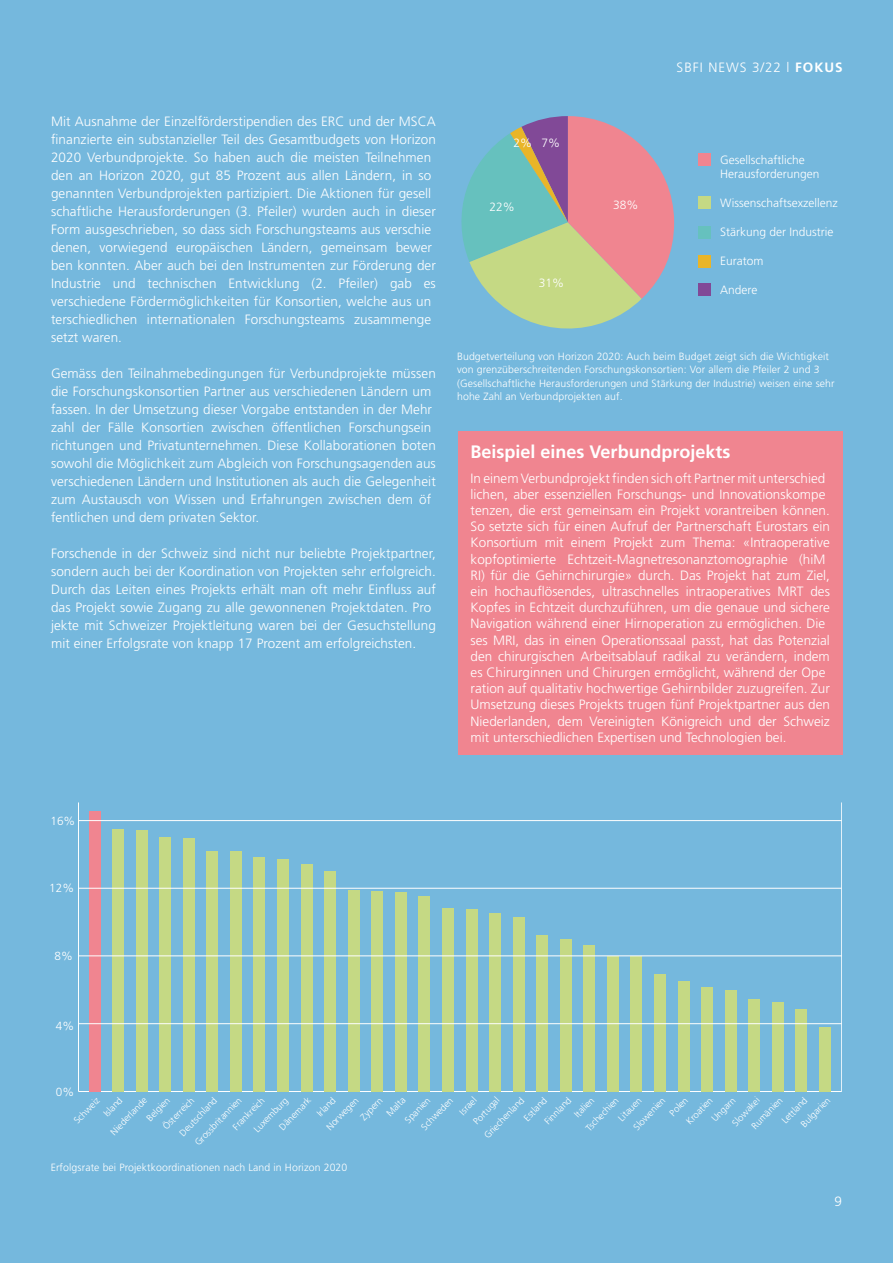
<style>
.page{position:relative;width:893px;height:1263px;background:#75b8dd}
.page>*{position:absolute;margin:0;border:0;box-sizing:border-box;transform-origin:0 0}
.t1{font:700 18px "Frutiger LT Std";color:#fff}
.t2{font:300 13.5px/18px "Frutiger LT Std";letter-spacing:.005em;color:#fff}
.t3{font:300 13.5px "Frutiger LT Std";letter-spacing:.07em;color:#fff}
.t4{font:300 12px/14.4px "Frutiger LT Std";color:#fff}
.t5{font:300 11.85px "Frutiger LT Std";color:#fff}
.t6{font:300 10.5px/13.5px "Frutiger LT Std";letter-spacing:.01em;color:#fff}
.t7{font:300 9.45px/16.4px "Frutiger LT Std";color:#fff}
.s1{font-weight:700}
</style>
<div class="page">
<div style="left:458px;top:432px;width:385px;height:323px;background:#f08590"></div>
<hr style="left:79px;top:1091px;width:763px;height:1px;background:#fff">
<hr style="left:78px;top:802px;width:1px;height:289px;background:#fff">
<div style="left:819px;top:1026px;width:12px;height:65px;background:#c5d984"></div>
<div style="left:795px;top:1009px;width:12px;height:82px;background:#c5d984"></div>
<div style="left:772px;top:1002px;width:12px;height:89px;background:#c5d984"></div>
<div style="left:748px;top:999px;width:12px;height:92px;background:#c5d984"></div>
<div style="left:725px;top:990px;width:12px;height:101px;background:#c5d984"></div>
<div style="left:701px;top:986px;width:12px;height:105px;background:#c5d984"></div>
<div style="left:678px;top:980px;width:11px;height:111px;background:#c5d984"></div>
<div style="left:654px;top:973px;width:12px;height:118px;background:#c5d984"></div>
<div style="left:631px;top:956px;width:11px;height:135px;background:#c5d984"></div>
<div style="left:607px;top:956px;width:12px;height:135px;background:#c5d984"></div>
<div style="left:583px;top:945px;width:12px;height:146px;background:#c5d984"></div>
<div style="left:560px;top:939px;width:12px;height:152px;background:#c5d984"></div>
<div style="left:536px;top:935px;width:12px;height:156px;background:#c5d984"></div>
<div style="left:513px;top:917px;width:11px;height:174px;background:#c5d984"></div>
<div style="left:489px;top:913px;width:12px;height:178px;background:#c5d984"></div>
<div style="left:466px;top:909px;width:11px;height:182px;background:#c5d984"></div>
<div style="left:442px;top:907px;width:12px;height:184px;background:#c5d984"></div>
<div style="left:418px;top:896px;width:12px;height:195px;background:#c5d984"></div>
<div style="left:395px;top:892px;width:12px;height:199px;background:#c5d984"></div>
<div style="left:371px;top:891px;width:12px;height:200px;background:#c5d984"></div>
<div style="left:348px;top:890px;width:12px;height:201px;background:#c5d984"></div>
<div style="left:324px;top:871px;width:12px;height:220px;background:#c5d984"></div>
<div style="left:301px;top:864px;width:11px;height:227px;background:#c5d984"></div>
<div style="left:277px;top:859px;width:12px;height:232px;background:#c5d984"></div>
<div style="left:254px;top:857px;width:11px;height:234px;background:#c5d984"></div>
<div style="left:230px;top:851px;width:12px;height:240px;background:#c5d984"></div>
<div style="left:206px;top:851px;width:12px;height:240px;background:#c5d984"></div>
<div style="left:183px;top:838px;width:12px;height:253px;background:#c5d984"></div>
<div style="left:159px;top:837px;width:12px;height:254px;background:#c5d984"></div>
<div style="left:136px;top:830px;width:12px;height:261px;background:#c5d984"></div>
<div style="left:112px;top:829px;width:12px;height:262px;background:#c5d984"></div>
<div style="left:89px;top:811px;width:11px;height:280px;background:#f08590"></div>
<hr style="left:841px;top:802px;width:1px;height:289px;background:#fff">
<hr style="left:79px;top:1023px;width:763px;height:1px;background:#fff">
<hr style="left:79px;top:955px;width:763px;height:1px;background:#fff">
<hr style="left:79px;top:888px;width:763px;height:1px;background:#fff">
<hr style="left:79px;top:820px;width:763px;height:1px;background:#fff">
<div style="left:698px;top:283px;width:13px;height:12px;background:#814997"></div>
<div style="left:698px;top:255px;width:13px;height:13px;background:#e9b528"></div>
<div style="left:698px;top:226px;width:13px;height:13px;background:#66c1be"></div>
<div style="left:698px;top:197px;width:13px;height:12px;background:#c5d984"></div>
<div style="left:698px;top:153px;width:13px;height:13px;background:#f08590"></div>
<svg style="left:461px;top:116px;width:213px;height:213px"></svg>
<p class="t2" style="left:51px;top:113px;width:386px">Mit Ausnahme der Einzelförderstipendien des ERC und der MSCA finanzierte ein substanzieller Teil des Gesamtbudgets von Horizon 2020 Verbundprojekte. So haben auch die meisten Teilnehmen den an Horizon 2020, gut 85 Prozent aus allen Ländern, in so genannten Verbundprojekten partizipiert. Die Aktionen für gesell schaftliche Herausforderungen (3. Pfeiler) wurden auch in dieser Form ausgeschrieben, so dass sich Forschungsteams aus verschie denen, vorwiegend europäischen Ländern, gemeinsam bewer ben konnten. Aber auch bei den Instrumenten zur Förderung der Industrie und technischen Entwicklung (2. Pfeiler) gab es verschiedene Fördermöglichkeiten für Konsortien, welche aus un terschiedlichen internationalen Forschungsteams zusammenge setzt waren.</p>
<p class="t2" style="left:51px;top:364px;width:386px">Gemäss den Teilnahmebedingungen für Verbundprojekte müssen die Forschungskonsortien Partner aus verschiedenen Ländern um fassen. In der Umsetzung dieser Vorgabe entstanden in der Mehr zahl der Fälle Konsortien zwischen öffentlichen Forschungsein richtungen und Privatunternehmen. Diese Kollaborationen boten sowohl die Möglichkeit zum Abgleich von Forschungsagenden aus verschiedenen Ländern und Institutionen als auch die Gelegenheit zum Austausch von Wissen und Erfahrungen zwischen dem öf fentlichen und dem privaten Sektor.</p>
<p class="t2" style="left:51px;top:544px;width:386px">Forschende in der Schweiz sind nicht nur beliebte Projektpartner, sondern auch bei der Koordination von Projekten sehr erfolgreich.<br>Durch das Leiten eines Projekts erhält man oft mehr Einfluss auf das Projekt sowie Zugang zu alle gewonnenen Projektdaten. Pro jekte mit Schweizer Projektleitung waren bei der Gesuchstellung mit einer Erfolgsrate von knapp 17 Prozent am erfolgreichsten.</p>
<p class="t4" style="left:513px;top:136px;width:48px">2% 7%</p>
<p class="t4" style="left:489px;top:200px;width:27px">22%</p>
<p class="t4" style="left:539px;top:276px;width:27px">31%</p>
<p class="t4" style="left:613px;top:198px;width:27px">38%</p>
<p class="t3" style="left:677px;top:60px;width:167px">SBFI NEWS 3/22 l <span class="s1">FOKUS</span></p>
<p class="t4" style="left:720px;top:153px;width:101px">Gesellschaftliche<br>Herausforderungen</p>
<p class="t4" style="left:720px;top:196px;width:119px">Wissenschaftsexzellenz</p>
<p class="t4" style="left:720px;top:225px;width:115px">Stärkung der Industrie</p>
<p class="t4" style="left:720px;top:254px;width:45px">Euratom</p>
<p class="t4" style="left:720px;top:282px;width:39px">Andere</p>
<p class="t6" style="left:457px;top:350px;width:379px">Budgetverteilung von Horizon 2020: Auch beim Budget zeigt sich die Wichtigkeit von grenzüberschreitenden Forschungskonsortien: Vor allem die Pfeiler 2 und 3 (Gesellschaftliche Herausforderungen und Stärkung der Industrie) weisen eine sehr hohe Zahl an Verbundprojekten auf.</p>
<h4 class="t1" style="left:471px;top:441px;width:261px">Beispiel eines Verbundprojekts</h4>
<p class="t2" style="left:471px;top:470px;width:361px;line-height:16.2px">In einem Verbundprojekt finden sich oft Partner mit unterschied lichen, aber essenziellen Forschungs- und Innovationskompe tenzen, die erst gemeinsam ein Projekt vorantreiben können.<br>So setzte sich für einen Aufruf der Partnerschaft Eurostars ein Konsortium mit einem Projekt zum Thema: «Intraoperative kopfoptimierte Echtzeit-Magnetresonanztomographie (hiM RI) für die Gehirnchirurgie» durch. Das Projekt hat zum Ziel, ein hochauflösendes, ultraschnelles intraoperatives MRT des Kopfes in Echtzeit durchzuführen, um die genaue und sichere Navigation während einer Hirnoperation zu ermöglichen. Die ses MRI, das in einen Operationssaal passt, hat das Potenzial den chirurgischen Arbeitsablauf radikal zu verändern, indem es Chirurginnen und Chirurgen ermöglicht, während der Ope ration auf qualitativ hochwertige Gehirnbilder zuzugreifen. Zur Umsetzung dieses Projekts trugen fünf Projektpartner aus den Niederlanden, dem Vereinigten Königreich und der Schweiz mit unterschiedlichen Expertisen und Technologien bei.</p>
<p class="t5" style="left:50px;top:814px;width:26px">16%</p>
<p class="t5" style="left:49px;top:881px;width:26px">12%</p>
<p class="t5" style="left:55px;top:949px;width:20px">8%</p>
<p class="t5" style="left:56px;top:1019px;width:20px">4%</p>
<p class="t5" style="left:56px;top:1085px;width:20px">0%</p>
<p class="t7" style="left:131px;top:1103px;width:31px;text-indent:-35px;rotate:-46deg">Niederlande<br>Belgien</p>
<p class="t7" style="left:263px;top:1111px;width:43px;text-indent:-20px;rotate:-46deg">Luxemburg<br>Dänemark</p>
<p class="t7" style="left:310px;top:1111px;width:43px;text-indent:4px;rotate:-46deg">Irland<br>Norwegen</p>
<p class="t7" style="left:370px;top:1098px;width:25px;text-indent:-20px;rotate:-46deg">Zypern<br>Malta</p>
<p class="t7" style="left:405px;top:1111px;width:43px;text-indent:-6px;rotate:-46deg">Spanien<br>Schweden</p>
<p class="t7" style="left:87px;top:1098px;width:25px;text-indent:-25px;rotate:-46deg">Schweiz<br>Island</p>
<p class="t7" style="left:175px;top:1129px;width:51px;rotate:-46deg">Deutschland</p>
<p class="t7" style="left:508px;top:1102px;width:30px;text-indent:-40px;rotate:-46deg">Griechenland<br>Estland</p>
<p class="t7" style="left:558px;top:1099px;width:26px;text-indent:-26px;rotate:-46deg">Finnland<br>Italien</p>
<p class="t7" style="left:707px;top:1114px;width:32px;rotate:-46deg">Ungarn</p>
<p class="t7" style="left:764px;top:1103px;width:34px;line-height:17.7px;text-indent:-25px;rotate:-46deg">Rumänien<br>Lettland</p>
<p class="t7" style="left:159px;top:1122px;width:42px;rotate:-46deg">Österreich</p>
<p class="t7" style="left:217px;top:1111px;width:43px;text-indent:-38px;rotate:-46deg">Grossbritannien<br>Frankreich</p>
<p class="t7" style="left:455px;top:1107px;width:38px;rotate:-46deg">Israel<br>Portugal</p>
<p class="t7" style="left:682px;top:1117px;width:35px;rotate:-46deg">Kroatien</p>
<p class="t7" style="left:728px;top:1118px;width:37px;rotate:-46deg">Slowakei</p>
<p class="t7" style="left:582px;top:1124px;width:44px;rotate:-46deg">Tschechien</p>
<p class="t7" style="left:614px;top:1114px;width:31px;rotate:-46deg">Litauen</p>
<p class="t7" style="left:629px;top:1123px;width:43px;rotate:-46deg">Slowenien</p>
<p class="t7" style="left:665px;top:1109px;width:23px;rotate:-46deg">Polen</p>
<p class="t7" style="left:797px;top:1120px;width:39px;rotate:-46deg">Bulgarien</p>
<p class="t6" style="left:51px;top:1161px;width:298px">Erfolgsrate bei Projektkoordinationen nach Land in Horizon 2020</p>
<p class="t2" style="left:834px;top:1193px;width:9px">9</p>
</div>
